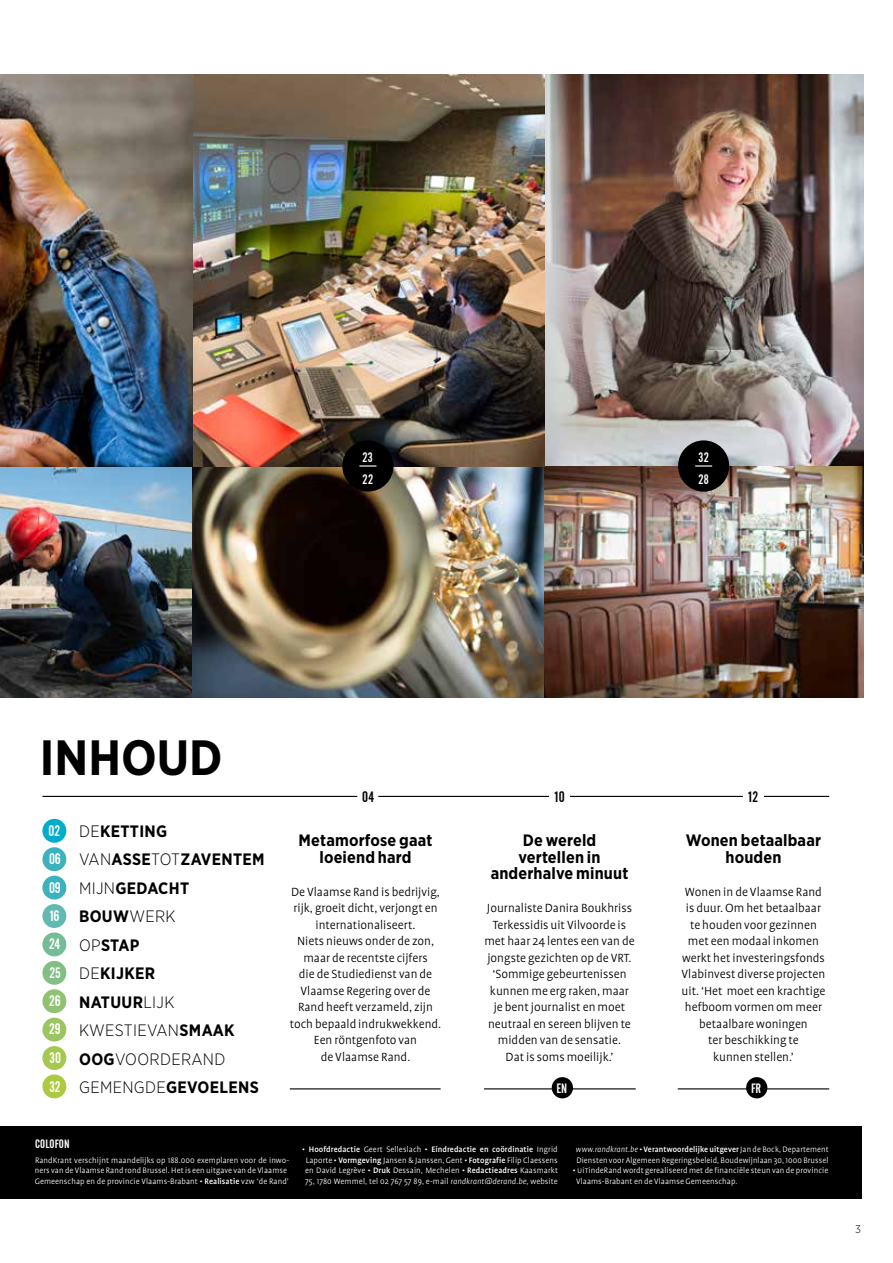
<style>
.page{position:relative;width:893px;height:1263px;background:#fff}
.page>*{position:absolute;margin:0;border:0;box-sizing:border-box;transform-origin:0 0}
.t1{font:700 49.5px "Gotham Narrow";color:#000}
.t2{font:700 16.5px/28.5px "Gotham Narrow";letter-spacing:.01em;color:#000;text-align:center}
.t3{font:15px/28.3px "Alternate Gothic No 2 BT";letter-spacing:-.01em;color:#fff;text-align:justify}
.t4{font:15px "Alternate Gothic No 2 BT";color:#000}
.t5{font:300 13.5px/16.5px "Profile";color:#000;text-align:center}
.t6{font:13.5px/21.8px "Alternate Gothic No 2 BT";letter-spacing:.02em;color:#fff}
.t7{font:12px "Alternate Gothic No 2 BT";letter-spacing:.01em;color:#fff}
.t8{font:300 11.25px "Gotham Narrow";color:#000}
.t9{font:300 9px/10.5px "Profile";letter-spacing:.01em;color:#fff}
.s1{font-family:"Alternate Gothic No 2 BT";font-weight:400;font-size:15px;color:#fff}
.s2{font-weight:300}
.s3{font-weight:500}
.s4{font-style:italic}
.s5{font-family:"Profile SC"}
</style>
<div class="page">
<hr style="left:43px;top:796px;width:786px;height:1px;background:#000">
<div style="left:357px;top:787px;width:21px;height:21px;background:#fff;border-radius:50%"></div>
<div style="left:549px;top:787px;width:21px;height:21px;background:#fff;border-radius:50%"></div>
<div style="left:743px;top:787px;width:21px;height:21px;background:#fff;border-radius:50%"></div>
<div style="left:0;top:1127px;width:862px;height:72px;background:#000"></div>
<div style="left:42px;top:819px;width:24px;height:24px;background:#00adcd;border-radius:50%"></div>
<div style="left:42px;top:847px;width:24px;height:24px;background:#3cb3bc;border-radius:50%"></div>
<div style="left:42px;top:876px;width:24px;height:23px;background:#3cb3bc;border-radius:50%"></div>
<div style="left:42px;top:904px;width:24px;height:24px;background:#61b9b0;border-radius:50%"></div>
<div style="left:42px;top:932px;width:24px;height:24px;background:#74bc95;border-radius:50%"></div>
<div style="left:42px;top:961px;width:24px;height:24px;background:#83bf85;border-radius:50%"></div>
<div style="left:42px;top:989px;width:24px;height:24px;background:#91c274;border-radius:50%"></div>
<div style="left:42px;top:1018px;width:24px;height:23px;background:#9bc561;border-radius:50%"></div>
<div style="left:42px;top:1046px;width:24px;height:24px;background:#a6c84e;border-radius:50%"></div>
<div style="left:42px;top:1074px;width:24px;height:24px;background:#acca3f;border-radius:50%"></div>
<hr style="left:290px;top:1088px;width:151px;height:1px;background:#000">
<hr style="left:484px;top:1088px;width:152px;height:1px;background:#000">
<hr style="left:678px;top:1088px;width:151px;height:1px;background:#000">
<div style="left:552px;top:1077px;width:21px;height:21px;background:#000;border-radius:50%"></div>
<div style="left:746px;top:1077px;width:21px;height:21px;background:#000;border-radius:50%"></div>
<img style="left:0;top:75px;width:863px;height:623px">
<div style="left:342px;top:440px;width:52px;height:52px;background:#000;border-radius:50%"></div>
<svg style="left:359px;top:465px;width:17px;height:2px"></svg>
<div style="left:678px;top:440px;width:51px;height:52px;background:#000;border-radius:50%"></div>
<svg style="left:695px;top:465px;width:17px;height:2px"></svg>
<p class="t6" style="left:362px;top:446px;width:12px">23<br>22</p>
<p class="t6" style="left:698px;top:446px;width:12px">32<br>28</p>
<h1 class="t1" style="left:40px;top:726px;width:184px">INHOUD</h1>
<p class="t2" style="left:79px;top:817px;width:187px;text-align:left;text-indent:-31px"><span class="s1">02</span> <span class="s2">DE</span>KETTING<br><span class="s2">VAN</span>ASSE<span class="s2">TOT</span>ZAVENTEM<br><span class="s2">MIJN</span>GEDACHT<br>BOUW<span class="s2">WERK<br>OP</span>STAP<br><span class="s2">DE</span>KIJKER<br>NATUUR<span class="s2">LIJK<br>KWESTIEVAN</span>SMAAK<br>OOG<span class="s2">VOORDERAND<br>GEMENGDE</span>GEVOELENS</p>
<p class="t3" style="left:49px;top:845px;width:13px">06<br>09<br>16<br>24<br>25<br>26<br>29<br>30<br>32</p>
<p class="t4" style="left:362px;top:788px;width:14px">04</p>
<p class="t4" style="left:555px;top:788px;width:12px">10</p>
<p class="t4" style="left:748px;top:788px;width:11px">12</p>
<p class="t2" style="left:299px;top:832px;width:135px;line-height:16.5px">Metamorfose gaat loeiend hard</p>
<p class="t5" style="left:290px;top:883px;width:153px">De Vlaamse Rand is bedrijvig, rijk, groeit dicht, verjongt en internationaliseert.<br>Niets nieuws onder de zon, maar de recentste cijfers<br>die de Studiedienst van de<br>Vlaamse Regering over de<br>Rand heeft verzameld, zijn toch bepaald indrukwekkend.<br>Een röntgenfoto van<br>de Vlaamse Rand.</p>
<p class="t2" style="left:491px;top:832px;width:139px;line-height:16.5px">De wereld vertellen in anderhalve minuut</p>
<p class="t5" style="left:484px;top:900px;width:152px">Journaliste Danira Boukhriss<br>Terkessidis uit Vilvoorde is met haar 24 lentes een van de jongste gezichten op de VRT. ‘Sommige gebeurtenissen kunnen me erg raken, maar je bent journalist en moet neutraal en sereen blijven te midden van de sensatie.<br>Dat is soms moeilijk.’</p>
<p class="t2" style="left:686px;top:832px;width:137px;line-height:16.5px">Wonen betaalbaar houden</p>
<p class="t5" style="left:682px;top:883px;width:145px">Wonen in de Vlaamse Rand is duur. Om het betaalbaar te houden voor gezinnen met een modaal inkomen werkt het investeringsfonds<br>Vlabinvest diverse projecten uit. ‘Het moet een krachtige hefboom vormen om meer betaalbare woningen<br>ter beschikking te<br>kunnen stellen.’</p>
<p class="t6" style="left:556px;top:1077px;width:12px">EN</p>
<p class="t6" style="left:751px;top:1077px;width:11px">FR</p>
<p class="t7" style="left:35px;top:1137px;width:36px">COLOFON</p>
<p class="t9" style="left:35px;top:1154px;width:256px">RandKrant verschijnt maandelijks op 188.000 exemplaren voor de inwo&shy;ners van de Vlaamse Rand rond Brussel. Het is een uitgave van de Vlaamse<br>Gemeenschap en de provincie Vlaams-Brabant • <span class="s3">Realisatie</span> vzw ‘de Rand’</p>
<p class="t9" style="left:302px;top:1144px;width:257px;text-align:center">• <span class="s3">Hoofdredactie</span> Geert Selleslach • <span class="s3">Eindredactie en coördinatie</span> Ingrid Laporte • <span class="s3">Vormgeving</span> Jansen &amp; Janssen, Gent • <span class="s3">Fotografie</span> Filip Claessens en David Legrève • <span class="s3">Druk</span> Dessain, Mechelen • <span class="s3">Redactieadres</span> Kaasmarkt 75, 1780 Wemmel, tel 02 767 57 89, e-mail <span class="s4">randkrant@derand.be</span>, website</p>
<p class="t9" style="left:576px;top:1144px;width:254px"><span class="s4">www.randkrant.be</span> • <span class="s3">Verantwoordelijke uitgever</span> Jan de Bock, Departement<br>Diensten voor Algemeen Regeringsbeleid, Boudewijnlaan 30, 1000 Brussel</p>
<p class="t9" style="left:576px;top:1165px;width:254px;text-indent:-3px">• <span class="s5">u</span>i<span class="s5">t</span>indeRand wordt gerealiseerd met de financiële steun van de provincie<br>Vlaams-Brabant en de Vlaamse -Gemeenschap.</p>
<p class="t8" style="left:855px;top:1222px;width:7px">3</p>
</div>
